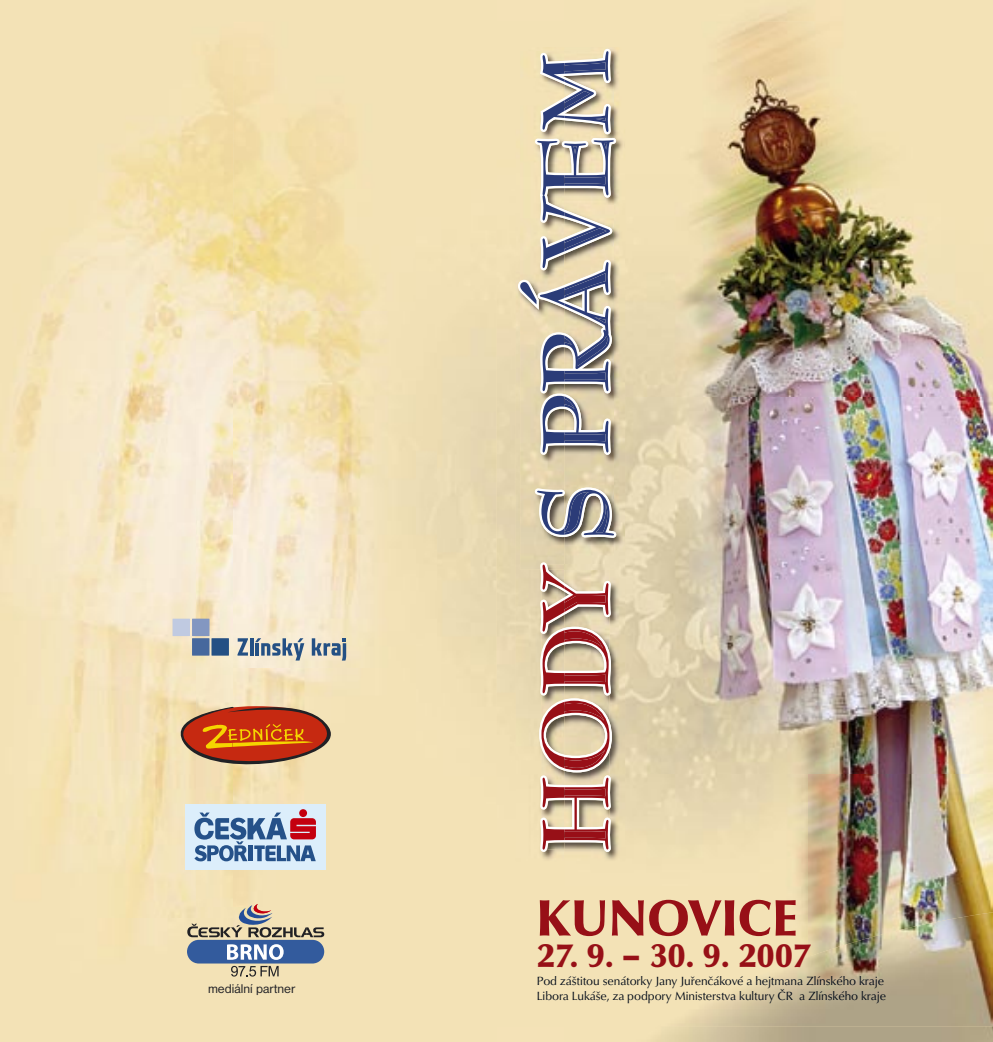
<style>
.page{position:relative;width:993px;height:1042px;background:#fff}
.page>*{position:absolute;margin:0;border:0;box-sizing:border-box;transform-origin:0 0}
.t1{font:700 91.7px "Bernhard Modern BT";color:#2b3c78}
.t2{font:52.32px "URW Classico TEE Blac";color:#971017}
.t3{font:33.95px "URW Classico TEE Blac";color:#971017}
.t4{font:13.12px "Nimbus San DEE";color:#212125}
.t5{font:12.25px/14.7px "URW Classico TEE";letter-spacing:-.005em;color:#000917}
.s1{color:#971017}
</style>
<div class="page">
<img style="left:515px;top:47px;width:49px;height:814px">
<img style="left:520px;top:538px;width:44px;height:31px">
<svg style="left:539px;top:562px;width:25px;height:290px"></svg>
<svg style="left:517px;top:49px;width:47px;height:489px;fill:#edddb4"></svg>
<img style="left:564px;top:21px;width:428px;height:753px">
<img style="left:564px;top:774px;width:244px;height:252px">
<img style="left:808px;top:774px;width:184px;height:138px">
<img style="left:604px;top:582px;width:7px;height:270px">
<img style="left:564px;top:569px;width:45px;height:12px">
<img style="left:564px;top:581px;width:45px;height:268px">
<img style="left:604px;top:49px;width:12px;height:488px">
<img style="left:564px;top:269px;width:49px;height:64px">
<img style="left:564px;top:565px;width:45px;height:4px">
<img style="left:564px;top:51px;width:49px;height:218px">
<img style="left:658px;top:912px;width:334px;height:114px">
<div style="left:233px;top:906px;width:182px;height:120px;background:#f3e2b6"></div>
<img style="left:196px;top:311px;width:241px;height:595px">
<svg style="left:181px;top:706px;width:150px;height:58px"></svg>
<div style="left:185px;top:804px;width:140px;height:66px;background:#dceefb"></div>
<svg style="left:194px;top:809px;width:122px;height:52px"></svg>
<div style="left:172px;top:619px;width:18px;height:17px;background:#c0cae1"></div>
<div style="left:192px;top:619px;width:17px;height:17px;background:#8397c1"></div>
<div style="left:192px;top:638px;width:17px;height:17px;background:#46689d"></div>
<div style="left:211px;top:638px;width:18px;height:17px;background:#245084"></div>
<svg style="left:237px;top:638px;width:11px;height:17px"></svg>
<hr style="left:250px;top:638px;width:3px;height:17px;background:#245084">
<svg style="left:255px;top:638px;width:49px;height:22px"></svg>
<svg style="left:312px;top:638px;width:34px;height:22px"></svg>
<svg style="left:187px;top:904px;width:137px;height:33px"></svg>
<div style="left:187px;top:940px;width:137px;height:23px;background:#335b9d;border-radius:12px"></div>
<svg style="left:231px;top:966px;width:47px;height:10px"></svg>
<svg style="left:227px;top:944px;width:56px;height:16px"></svg>
<p class="t4" style="left:208px;top:981px;width:88px">mediální partner</p>
<h1 class="t1" style="left:517px;top:853px;width:805px;rotate:-90deg"><span class="s1">HODY</span> S PRÁVEM</h1>
<h2 class="t2" style="left:536px;top:885px;width:261px">KUNOVICE</h2>
<h3 class="t3" style="left:536px;top:934px;width:275px">27. 9. – 30. 9. 2007</h3>
<p class="t5" style="left:536px;top:974px;width:350px">Pod záštitou senátorky Jany Juřenčákové a hejtmana Zlínského kraje<br>Libora Lukáše, za podpory Ministerstva kultury ČR a Zlínského kraje</p>
</div>
